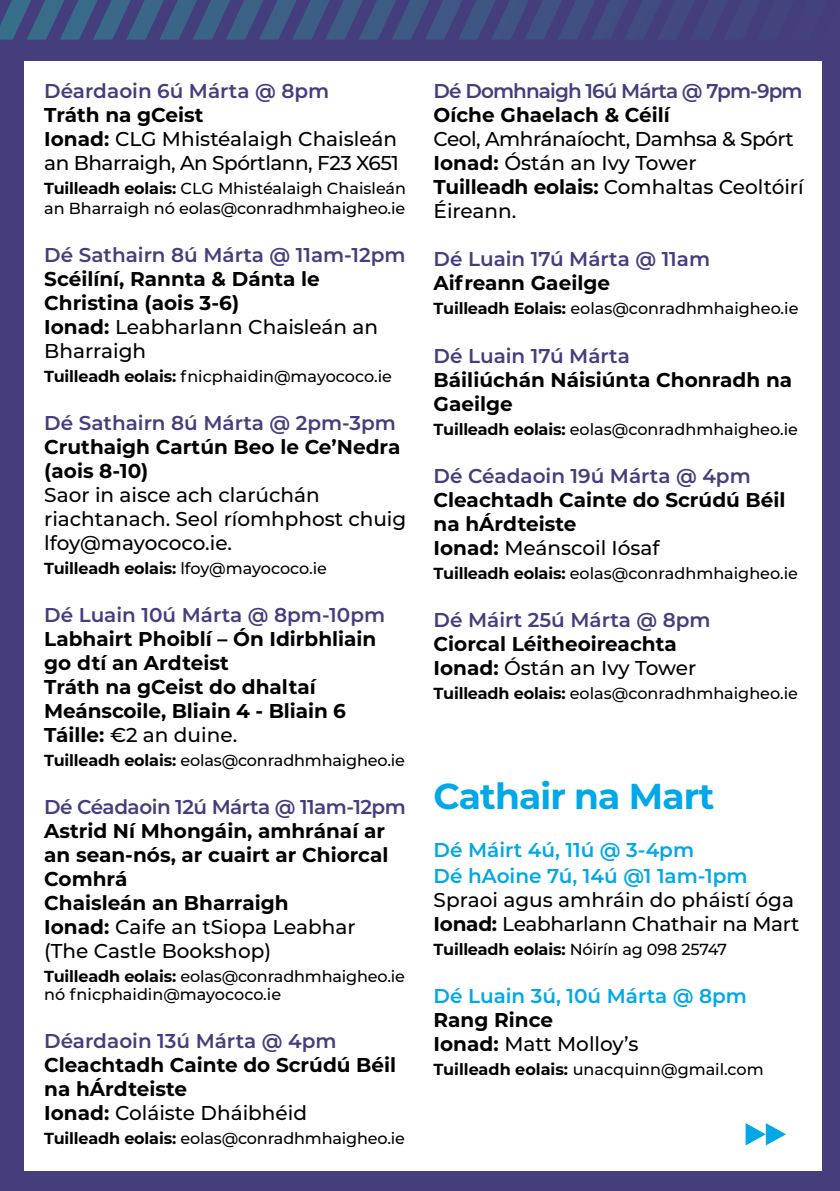
<style>
.page{position:relative;width:840px;height:1191px;background:#fff}
.page>*{position:absolute;margin:0;border:0;box-sizing:border-box;transform-origin:0 0}
.t1{font:700 36px "Montserrat";letter-spacing:-.025em;color:#00a8e8}
.t2{font:700 20px/24px "Montserrat";color:#000}
.t3{font:500 20px/24px "Montserrat";color:#000}
.t4{font:600 20px "Montserrat";color:#443e7d}
.t5{font:500 20px/24px "Montserrat";letter-spacing:-.02em;color:#000}
.t6{font:600 20px/26px "Montserrat";color:#00a8e8}
.t7{font:600 20px "Montserrat";letter-spacing:-.025em;color:#443e7d}
.t8{font:600 20px "Montserrat";letter-spacing:-.045em;color:#443e7d}
.t9{font:500 16px/19.2px "Montserrat";color:#000}
.t10{font:700 16px "Montserrat";letter-spacing:-.01em;color:#000}
.s1{font-weight:700}
.s2{font-weight:500}
</style>
<div class="page">
<div style="left:0;top:0;width:839px;height:1191px;background:#443e7d"></div>
<div style="left:24px;top:61px;width:796px;height:1110px;background:#fff"></div>
<svg style="left:0;top:0;width:694px;height:40px"></svg>
<svg style="left:745px;top:1123px;width:40px;height:22px"></svg>
<p class="t4" style="left:44px;top:77px;width:286px">Déardaoin 6ú Márta @ 8pm</p>
<p class="t5" style="left:44px;top:102px;width:356px"><span class="s1">Tráth na gCeist<br>Ionad:</span> CLG Mhistéalaigh Chaisleán an Bharraigh, An Spórtlann, F23 X651</p>
<p class="t9" style="left:44px;top:178px;width:363px"><span class="s1">Tuilleadh eolais:</span> CLG Mhistéalaigh Chaisleán an Bharraigh nó eolas@conradhmhaigheo.ie</p>
<p class="t4" style="left:44px;top:240px;width:363px">Dé Sathairn 8ú Márta @ 11am-12pm</p>
<p class="t2" style="left:44px;top:265px;width:335px">Scéilíní, Rannta &amp; Dánta le<br>Christina (aois 3-6)<br>Ionad: <span class="s2">Leabharlann Chaisleán an<br>Bharraigh</span></p>
<p class="t9" style="left:44px;top:366px;width:349px"><span class="s1">Tuilleadh eolais:</span> fnicphaidin@mayococo.ie</p>
<p class="t4" style="left:44px;top:408px;width:353px">Dé Sathairn 8ú Márta @ 2pm-3pm</p>
<p class="t2" style="left:44px;top:433px;width:357px">Cruthaigh Cartún Beo le Ce’Nedra (aois 8-10)</p>
<p class="t3" style="left:44px;top:482px;width:363px">Saor in aisce ach clarúchán riachtanach. Seol ríomhphost chuig lfoy@mayococo.ie.</p>
<p class="t10" style="left:44px;top:556px;width:284px">Tuilleadh eolais: <span class="s2">lfoy@mayococo.ie</span></p>
<p class="t4" style="left:44px;top:600px;width:342px">Dé Luain 10ú Márta @ 8pm-10pm</p>
<p class="t2" style="left:44px;top:625px;width:333px">Labhairt Phoiblí – Ón Idirbhliain go dtí an Ardteist<br>Tráth na gCeist do dhaltaí<br>Meánscoile, Bliain 4 - Bliain 6<br>Táille: <span class="s2">€2 an duine.</span></p>
<p class="t9" style="left:44px;top:750px;width:362px"><span class="s1">Tuilleadh eolais:</span> eolas@conradhmhaigheo.ie</p>
<p class="t7" style="left:44px;top:792px;width:363px">Dé Céadaoin 12ú Márta @ 11am-12pm</p>
<p class="t2" style="left:44px;top:817px;width:345px">Astrid Ní Mhongáin, amhránaí ar an sean-nós, ar cuairt ar Chiorcal<br>Comhrá<br>Chaisleán an Bharraigh<br>Ionad: <span class="s2">Caife an tSiopa Leabhar (The Castle Bookshop)</span></p>
<p class="t9" style="left:44px;top:966px;width:362px;line-height:18px"><span class="s1">Tuilleadh eolais:</span> eolas@conradhmhaigheo.ie nó fnicphaidin@mayococo.ie</p>
<p class="t4" style="left:44px;top:1026px;width:293px">Déardaoin 13ú Márta @ 4pm</p>
<p class="t2" style="left:44px;top:1051px;width:353px">Cleachtadh Cainte do Scrúdú Béil na hÁrdteiste<br>Ionad: <span class="s2">Coláiste Dháibhéid</span></p>
<p class="t9" style="left:44px;top:1128px;width:362px"><span class="s1">Tuilleadh eolais:</span> eolas@conradhmhaigheo.ie</p>
<p class="t8" style="left:433px;top:77px;width:370px">Dé Domhnaigh 16ú Márta @ 7pm-9pm</p>
<p class="t2" style="left:433px;top:102px;width:238px">Oíche Ghaelach &amp; Céilí</p>
<p class="t3" style="left:433px;top:126px;width:371px">Ceol, Amhránaíocht, Damhsa &amp; Spórt<br><span class="s1">Ionad:</span> Óstán an Ivy Tower<br><span class="s1">Tuilleadh eolais:</span> Comhaltas Ceoltóirí<br>Éireann.</p>
<p class="t4" style="left:433px;top:245px;width:278px">Dé Luain 17ú Márta @ 11am</p>
<p class="t2" style="left:433px;top:270px;width:178px">Aifreann Gaeilge</p>
<p class="t9" style="left:433px;top:298px;width:366px"><span class="s1">Tuilleadh Eolais:</span> eolas@conradhmhaigheo.ie</p>
<p class="t4" style="left:433px;top:341px;width:198px">Dé Luain 17ú Márta</p>
<p class="t2" style="left:433px;top:366px;width:360px">Báiliúchán Náisiúnta Chonradh na<br>Gaeilge</p>
<p class="t9" style="left:433px;top:418px;width:365px"><span class="s1">Tuilleadh eolais:</span> eolas@conradhmhaigheo.ie</p>
<p class="t4" style="left:433px;top:461px;width:318px">Dé Céadaoin 19ú Márta @ 4pm</p>
<p class="t2" style="left:433px;top:486px;width:353px">Cleachtadh Cainte do Scrúdú Béil na hÁrdteiste<br>Ionad: <span class="s2">Meánscoil Iósaf</span></p>
<p class="t9" style="left:433px;top:562px;width:365px"><span class="s1">Tuilleadh eolais:</span> eolas@conradhmhaigheo.ie</p>
<p class="t4" style="left:433px;top:605px;width:278px">Dé Máirt 25ú Márta @ 8pm</p>
<p class="t2" style="left:433px;top:630px;width:264px">Ciorcal Léitheoireachta<br>Ionad: <span class="s2">Óstán an Ivy Tower</span></p>
<p class="t9" style="left:433px;top:682px;width:365px"><span class="s1">Tuilleadh eolais:</span> eolas@conradhmhaigheo.ie</p>
<h1 class="t1" style="left:433px;top:770px;width:282px">Cathair na Mart</h1>
<p class="t6" style="left:433px;top:836px;width:315px">Dé Máirt 4ú, 11ú @ 3-4pm<br>Dé hAoine 7ú, 14ú @1 1am-1pm</p>
<p class="t3" style="left:433px;top:887px;width:367px">Spraoi agus amhráin do pháistí óga<br><span class="s1">Ionad:</span> Leabharlann Chathair na Mart</p>
<p class="t10" style="left:433px;top:938px;width:295px">Tuilleadh eolais: <span class="s2">Nóirín ag 098 25747</span></p>
<p class="t6" style="left:433px;top:982px;width:315px">Dé Luain 3ú, 10ú Márta @ 8pm</p>
<p class="t2" style="left:433px;top:1007px;width:206px">Rang Rince<br>Ionad: <span class="s2">Matt Molloy’s</span></p>
<p class="t9" style="left:433px;top:1059px;width:331px"><span class="s1">Tuilleadh eolais:</span> unacquinn@gmail.com</p>
</div>
